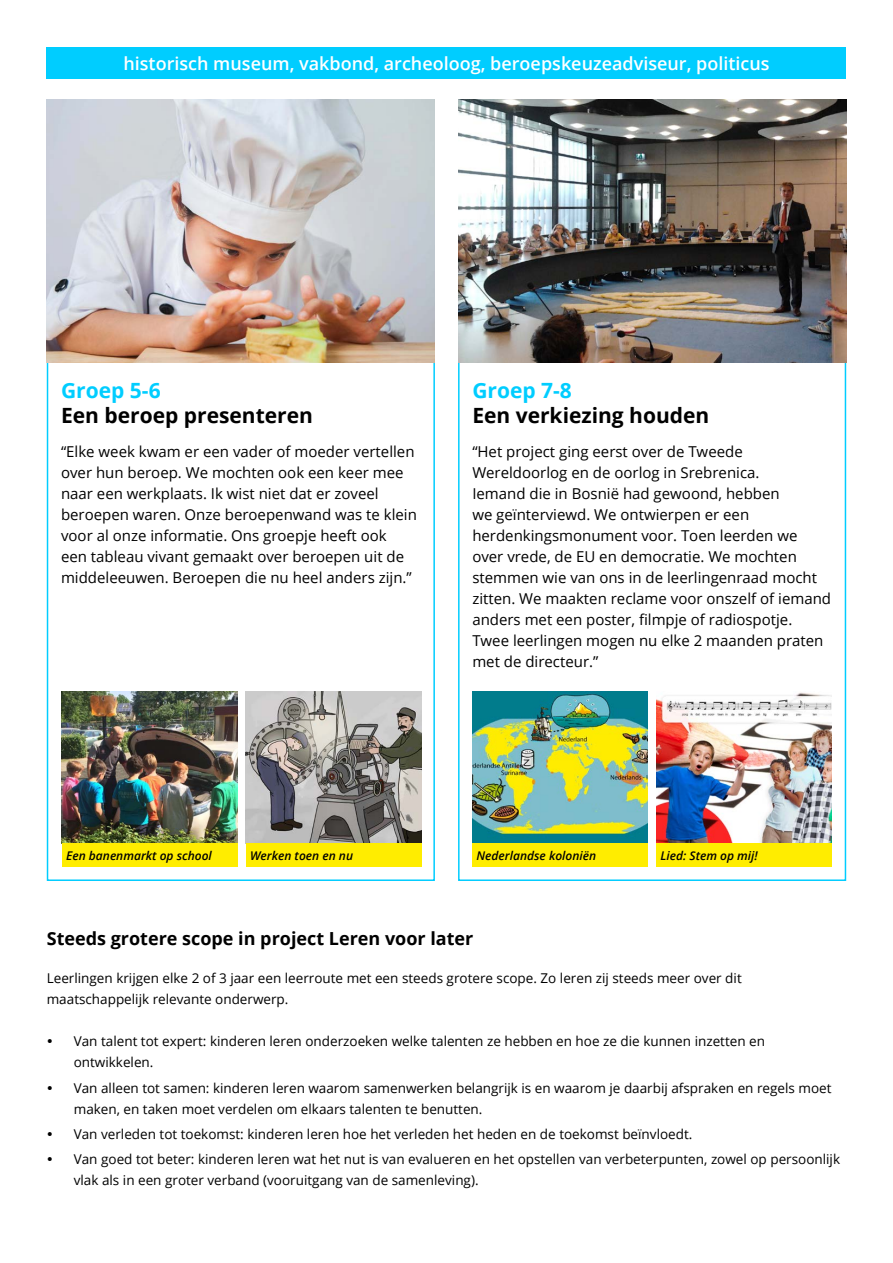
<style>
.page{position:relative;width:893px;height:1263px;background:#fff}
.page>*{position:absolute;margin:0;border:0;box-sizing:border-box;transform-origin:0 0}
.t1{font:700 21px "Open Sans";color:#000}
.t2{font:700 21px "Open Sans";color:#00cdff}
.t3{font:600 18px "Open Sans";color:#fff}
.t4{font:700 18px "Open Sans";color:#000}
.t5{font:15px/21px "Open Sans";color:#000}
.t6{font:13.5px/21px "Open Sans";color:#000}
.t7{font:italic 600 12px "Open Sans";color:#000}
</style>
<div class="page">
<hr style="left:0;top:218px;width:1px;height:56px;background:#000">
<div style="left:47px;top:47px;width:799px;height:32px;background:#00cdff"></div>
<div style="left:47px;top:359px;width:388px;height:522px;border:2px solid #00cdff"></div>
<div style="left:458px;top:359px;width:388px;height:522px;border:2px solid #00cdff"></div>
<img style="left:47px;top:100px;width:388px;height:263px">
<img style="left:458px;top:100px;width:388px;height:263px">
<img style="left:472px;top:691px;width:176px;height:153px">
<div style="left:472px;top:844px;width:176px;height:23px;background:#ffed00"></div>
<img style="left:62px;top:691px;width:175px;height:153px">
<div style="left:62px;top:844px;width:175px;height:23px;background:#ffed00"></div>
<img style="left:656px;top:692px;width:176px;height:152px">
<div style="left:656px;top:844px;width:176px;height:23px;background:#ffed00"></div>
<img style="left:246px;top:691px;width:175px;height:153px">
<div style="left:246px;top:844px;width:175px;height:23px;background:#ffed00"></div>
<p class="t3" style="left:123px;top:51px;width:648px">historisch museum, vakbond, archeoloog, beroepskeuzeadviseur, politicus</p>
<h1 class="t2" style="left:61px;top:376px;width:101px">Groep 5-6</h1>
<h1 class="t1" style="left:61px;top:401px;width:253px">Een beroep presenteren</h1>
<p class="t5" style="left:61px;top:441px;width:357px">“Elke week kwam er een vader of moeder vertellen over hun beroep. We mochten ook een keer mee naar een werkplaats. Ik wist niet dat er zoveel beroepen waren. Onze beroepenwand was te klein voor al onze informatie. Ons groepje heeft ook<br>een tableau vivant gemaakt over beroepen uit de middeleeuwen. Beroepen die nu heel anders zijn.”</p>
<h1 class="t2" style="left:472px;top:376px;width:101px">Groep 7-8</h1>
<h1 class="t1" style="left:472px;top:401px;width:239px">Een verkiezing houden</h1>
<p class="t5" style="left:472px;top:441px;width:360px">“Het project ging eerst over de Tweede Wereldoorlog en de oorlog in Srebrenica.<br>Iemand die in Bosnië had gewoond, hebben<br>we geïnterviewd. We ontwierpen er een herdenkingsmonument voor. Toen leerden we over vrede, de EU en democratie. We mochten stemmen wie van ons in de leerlingenraad mocht zitten. We maakten reclame voor onszelf of iemand anders met een poster, filmpje of radiospotje.<br>Twee leerlingen mogen nu elke 2 maanden praten met de directeur.”</p>
<p class="t7" style="left:66px;top:847px;width:147px">Een banenmarkt op school</p>
<p class="t7" style="left:250px;top:847px;width:104px">Werken toen en nu</p>
<p class="t7" style="left:477px;top:847px;width:121px">Nederlandse koloniën</p>
<p class="t7" style="left:661px;top:847px;width:99px">Lied: Stem op mij!</p>
<p class="t4" style="left:47px;top:926px;width:428px">Steeds grotere scope in project Leren voor later</p>
<p class="t6" style="left:47px;top:968px;width:696px">Leerlingen krijgen elke 2 of 3 jaar een leerroute met een steeds grotere scope. Zo leren zij steeds meer over dit maatschappelijk relevante onderwerp.</p>
<p class="t6" style="left:74px;top:1031px;width:693px">Van talent tot expert: kinderen leren onderzoeken welke talenten ze hebben en hoe ze die kunnen inzetten en ontwikkelen.</p>
<p class="t6" style="left:74px;top:1077px;width:759px">Van alleen tot samen: kinderen leren waarom samenwerken belangrijk is en waarom je daarbij afspraken en regels moet maken, en taken moet verdelen om elkaars talenten te benutten.</p>
<p class="t6" style="left:74px;top:1121px;width:768px;line-height:25.2px">Van verleden tot toekomst: kinderen leren hoe het verleden het heden en de toekomst beïnvloedt.<br>Van goed tot beter: kinderen leren wat het nut is van evalueren en het opstellen van verbeterpunten, zowel op persoonlijk</p>
<p class="t6" style="left:74px;top:1169px;width:406px">vlak als in een groter verband (vooruitgang van de samenleving).</p>
</div>
